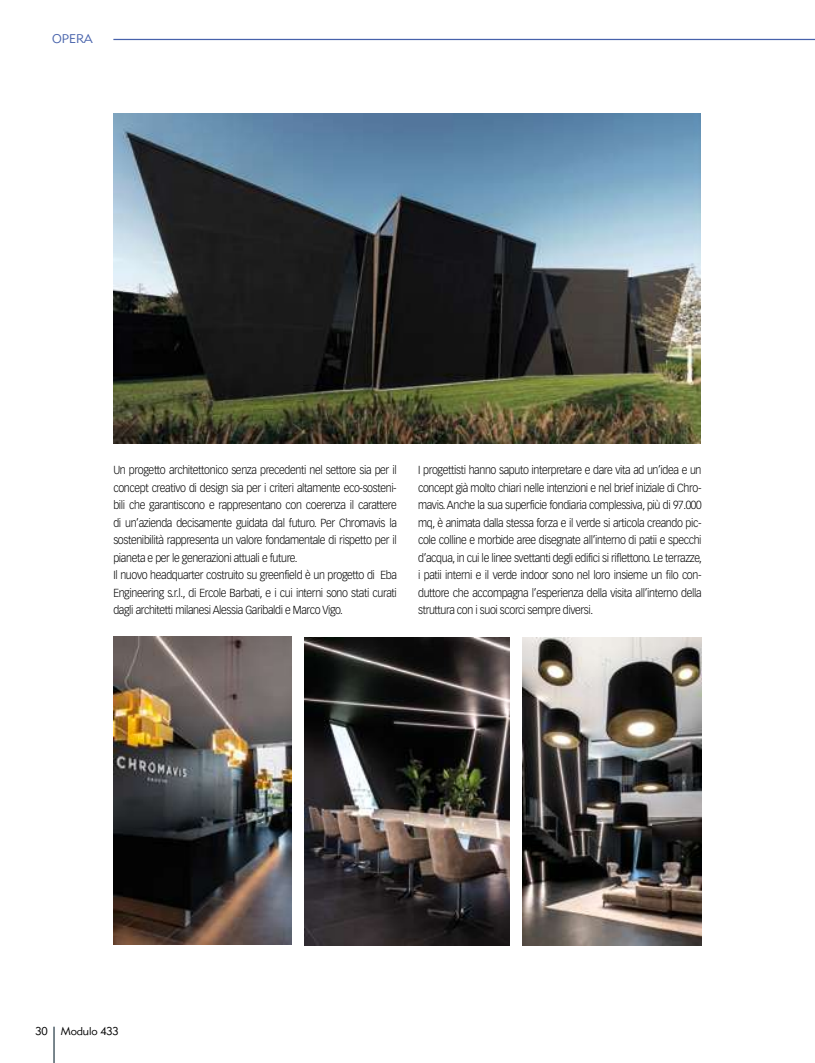
<style>
.page{position:relative;width:815px;height:1063px;background:#fff}
.page>*{position:absolute;margin:0;border:0;box-sizing:border-box;transform-origin:0 0}
.t1{font:12.5px "Metro Lite Two";color:#4762ab}
.t2{font:300 11.5px/17.5px "Vectora LT Std";letter-spacing:-.035em;color:#000;scale:.92 1}
.t3{font:11.25px "Metro Lite Two";letter-spacing:-.015em;color:#000}
</style>
<div class="page">
<hr style="left:53px;top:1027px;width:2px;height:36px;background:#717e86">
<hr style="left:113px;top:39px;width:702px;height:1px;background:#4762ab">
<img style="left:113px;top:113px;width:588px;height:331px">
<img style="left:522px;top:637px;width:180px;height:308px">
<img style="left:113px;top:637px;width:179px;height:307px">
<img style="left:305px;top:638px;width:205px;height:307px">
<p class="t1" style="left:52px;top:31px;width:42px">OPERA</p>
<p class="t2" style="left:113px;top:461px;width:310px">Un progetto architettonico senza precedenti nel settore sia per il concept creativo di design sia per i criteri altamente eco-sosteni&shy;bili che garantiscono e rappresentano con coerenza il carattere di un’azienda decisamente guidata dal futuro. Per Chromavis la sostenibilità rappresenta un valore fondamentale di rispetto per il pianeta e per le generazioni attuali e future.<br>Il nuovo headquarter costruito su greenfield è un progetto di Eba Engineering s.r.l., di Ercole Barbati, e i cui interni sono stati curati dagli architetti milanesi Alessia Garibaldi e Marco Vigo.</p>
<p class="t2" style="left:418px;top:461px;width:310px;text-align:justify">I progettisti hanno saputo interpretare e dare vita ad un’idea e un concept già molto chiari nelle intenzioni e nel brief iniziale di Chro&shy;mavis. Anche la sua superficie fondiaria complessiva, più di 97.000 mq, è animata dalla stessa forza e il verde si articola creando pic&shy;cole colline e morbide aree disegnate all’interno di patii e specchi d’acqua, in cui le linee svettanti degli edifici si riflettono. Le terrazze, i patii interni e il verde indoor sono nel loro insieme un filo con&shy;duttore che accompagna l’esperienza della visita all’interno della struttura con i suoi scorci sempre diversi.</p>
<p class="t3" style="left:35px;top:1025px;width:85px">30 Modulo 433</p>
</div>
